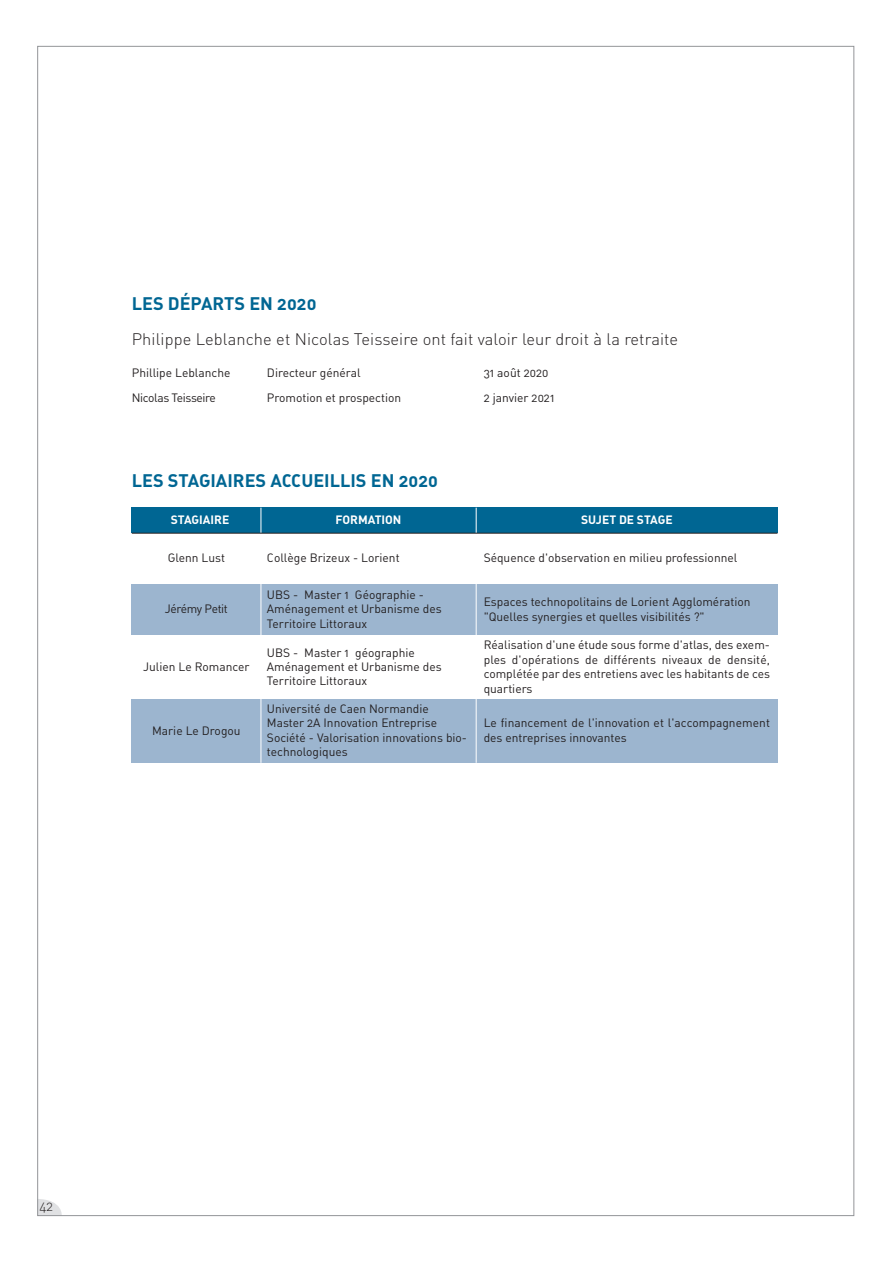
<style>
.page{position:relative;width:893px;height:1263px;background:#fff}
.page>*{position:absolute;margin:0;border:0;box-sizing:border-box;transform-origin:0 0}
.t1{font:18px "DIN Bold Alternate";color:#006693}
.t2{font:16.5px "DIN Light Alternate";letter-spacing:.005em;color:#231f20}
.t3{font:13.5px "DIN Light Alternate";color:#231f20}
.t4{font:12px/14.4px "DIN Regular Alternate";color:#231f20}
.t5{font:12px "DIN Bold Alternate";color:#fff}
.t6{font:12px "DIN Regular Alternate";letter-spacing:-.03em;color:#231f20}
</style>
<div class="page">
<svg style="left:39px;top:1199px;width:23px;height:15px"></svg>
<div style="left:132px;top:508px;width:129px;height:25px;background:#006693"></div>
<div style="left:261px;top:508px;width:215px;height:25px;background:#006693"></div>
<div style="left:476px;top:508px;width:301px;height:25px;background:#006693"></div>
<div style="left:132px;top:584px;width:129px;height:51px;background:#9cb5cf"></div>
<div style="left:261px;top:584px;width:215px;height:51px;background:#9cb5cf"></div>
<div style="left:476px;top:584px;width:301px;height:51px;background:#9cb5cf"></div>
<div style="left:132px;top:699px;width:129px;height:64px;background:#9cb5cf"></div>
<div style="left:261px;top:699px;width:215px;height:64px;background:#9cb5cf"></div>
<div style="left:476px;top:699px;width:301px;height:64px;background:#9cb5cf"></div>
<hr style="left:261px;top:508px;width:1px;height:255px;background:#fff">
<hr style="left:476px;top:508px;width:1px;height:255px;background:#fff">
<hr style="left:132px;top:533px;width:645px;height:1px;background:#231f20">
<p class="t1" style="left:132px;top:297px;width:186px">LES DÉPARTS EN 2020</p>
<p class="t2" style="left:132px;top:333px;width:548px">Philippe Leblanche et Nicolas Teisseire ont fait valoir leur droit à la retraite</p>
<p class="t4" style="left:132px;top:367px;width:100px">Phillipe Leblanche</p>
<p class="t4" style="left:267px;top:367px;width:95px">Directeur général</p>
<p class="t4" style="left:484px;top:367px;width:66px">31 août 2020</p>
<p class="t6" style="left:132px;top:394px;width:86px">Nicolas Teisseire</p>
<p class="t4" style="left:267px;top:392px;width:136px">Promotion et prospection</p>
<p class="t4" style="left:484px;top:392px;width:72px">2 janvier 2021</p>
<p class="t1" style="left:132px;top:474px;width:308px">LES STAGIAIRES ACCUEILLIS EN 2020</p>
<p class="t5" style="left:171px;top:516px;width:60px">STAGIAIRE</p>
<p class="t5" style="left:336px;top:516px;width:67px">FORMATION</p>
<p class="t5" style="left:581px;top:516px;width:93px">SUJET DE STAGE</p>
<p class="t4" style="left:168px;top:552px;width:59px">Glenn Lust</p>
<p class="t4" style="left:267px;top:552px;width:134px">Collège Brizeux - Lorient</p>
<p class="t4" style="left:484px;top:552px;width:255px">Séquence d'observation en milieu professionnel</p>
<p class="t6" style="left:165px;top:605px;width:65px">Jérémy Petit</p>
<p class="t4" style="left:267px;top:589px;width:159px">UBS - Master 1 Géographie -</p>
<p class="t4" style="left:267px;top:603px;width:176px">Aménagement et Urbanisme des</p>
<p class="t4" style="left:267px;top:618px;width:102px">Territoire Littoraux</p>
<p class="t4" style="left:484px;top:596px;width:269px">Espaces technopolitains de Lorient Agglomération</p>
<p class="t4" style="left:484px;top:610px;width:223px">"Quelles synergies et quelles visibilités ?"</p>
<p class="t4" style="left:143px;top:661px;width:108px">Julien Le Romancer</p>
<p class="t4" style="left:152px;top:724px;width:90px">Marie Le Drogou</p>
<p class="t4" style="left:267px;top:646px;width:149px">UBS - Master 1 géographie</p>
<p class="t4" style="left:267px;top:661px;width:176px">Aménagement et Urbanisme des</p>
<p class="t4" style="left:267px;top:675px;width:102px">Territoire Littoraux</p>
<p class="t4" style="left:267px;top:703px;width:163px">Université de Caen Normandie</p>
<p class="t4" style="left:267px;top:717px;width:172px">Master 2A Innovation Entreprise</p>
<p class="t4" style="left:267px;top:732px;width:202px">Société - Valorisation innovations bio&shy;technologiques</p>
<p class="t4" style="left:484px;top:639px;width:288px;text-align:justify">Réalisation d'une étude sous forme d'atlas, des exem&shy;ples d'opérations de différents niveaux de densité, complétée par des entretiens avec les habitants de ces quartiers</p>
<p class="t4" style="left:484px;top:717px;width:288px">Le financement de l'innovation et l'accompagnement des entreprises innovantes</p>
<p class="t3" style="left:40px;top:1201px;width:15px">42</p>
</div>
